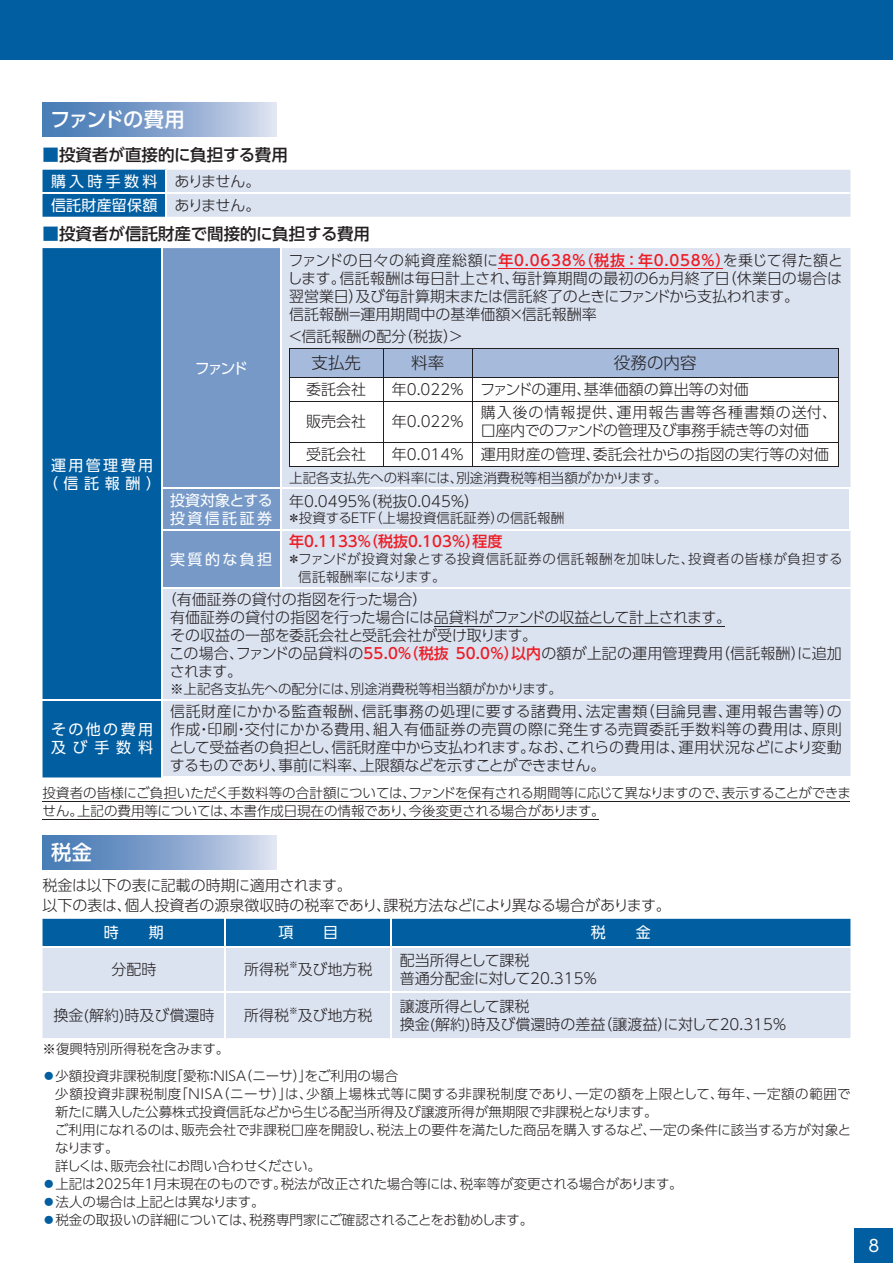
<style>
.page{position:relative;width:893px;height:1263px;background:#fff}
.page>*{position:absolute;margin:0;border:0;box-sizing:border-box;transform-origin:0 0}
.t1{font:20.25px "UD Shin Go Pro Medium 90 pv RKSJ H";letter-spacing:-.07em;color:#fff}
.t2{font:20.25px "UD Shin Go Pro Medium 90 pv RKSJ H";letter-spacing:-.035em;color:#fff}
.t3{font:16.5px "UD Shin Go Pro Medium 90 pv RKSJ H";color:#231f20}
.t4{font:16.5px "UD Shin Go Pro Light 90 pv RKSJ H";color:#231f20}
.t5{font:16.5px "UD Shin Go Pro Regular 90 pv RKSJ H";color:#fff}
.t6{font:15px/18px "UD Shin Go Pro Light 90 pv RKSJ H";color:#231f20}
.t7{font:15px/18px "UD Shin Go Pro Regular 90 pv RKSJ H";letter-spacing:.16em;color:#fff;text-align:center}
.t8{font:15px/23.5px "UD Shin Go Pro Regular 90 pv RKSJ H";letter-spacing:.015em;color:#fff}
.t9{font:15px "UD Shin Go Pro Medium 90 pv RKSJ H";color:#ed1c24}
.t10{font:15px/18px "UD Shin Go Pro Regular 90 pv RKSJ H";letter-spacing:.005em;color:#fff}
.t11{font:13.5px/18px "UD Shin Go Pro Light 90 pv RKSJ H";color:#231f20}
.t12{font:13.5px "UD Shin Go Pro Light 90 pv RKSJ H";letter-spacing:-.02em;color:#231f20}
.t13{font:13.5px/18px "UD Shin Go Pro Light 90 pv RKSJ H";letter-spacing:.045em;color:#231f20}
.t14{font:8.7px "UD Shin Go Pro Light 90 pv RKSJ H";color:#231f20}
.s1{color:#005ea1}
.s2{font-family:"UD Shin Go Pro Light 90 pv RKSJ H";color:#231f20}
.s3{font-family:"UD Shin Go Pro Medium 90 pv RKSJ H";color:#ed1c24}
</style>
<div class="page">
<hr style="left:43px;top:801px;width:807px;height:1px;background:#231f20">
<hr style="left:43px;top:819px;width:556px;height:1px;background:#231f20">
<svg style="left:43px;top:170px;width:807px;height:47px;background:#bdd0e5"></svg>
<div style="left:43px;top:248px;width:118px;height:529px;background:#005ea1"></div>
<svg style="left:163px;top:248px;width:687px;height:528px;background:#cdd8ea"></svg>
<hr style="left:280px;top:248px;width:1px;height:240px;background:#fff">
<hr style="left:161px;top:488px;width:120px;height:1px;background:#fff">
<hr style="left:281px;top:488px;width:570px;height:1px;background:#fff">
<hr style="left:161px;top:529px;width:120px;height:1px;background:#fff">
<hr style="left:281px;top:529px;width:570px;height:1px;background:#fff">
<hr style="left:280px;top:530px;width:1px;height:57px;background:#fff">
<hr style="left:43px;top:699px;width:119px;height:1px;background:#fff">
<hr style="left:161px;top:587px;width:689px;height:1px;background:#fff">
<hr style="left:162px;top:699px;width:688px;height:1px;background:#fff">
<hr style="left:280px;top:489px;width:1px;height:40px;background:#fff">
<hr style="left:498px;top:268px;width:225px;height:1px;background:#ed1c24">
<svg style="left:290px;top:402px;width:548px;height:64px"></svg>
<svg style="left:289px;top:348px;width:550px;height:53px"></svg>
<hr style="left:289px;top:401px;width:94px;height:1px;background:#231f20">
<hr style="left:289px;top:401px;width:1px;height:41px;background:#231f20">
<hr style="left:383px;top:401px;width:89px;height:1px;background:#231f20">
<hr style="left:383px;top:401px;width:1px;height:41px;background:#231f20">
<hr style="left:472px;top:401px;width:366px;height:1px;background:#231f20">
<hr style="left:472px;top:401px;width:1px;height:41px;background:#231f20">
<hr style="left:838px;top:401px;width:1px;height:41px;background:#231f20">
<hr style="left:289px;top:442px;width:94px;height:1px;background:#231f20">
<svg style="left:289px;top:443px;width:1px;height:23px"></svg>
<hr style="left:383px;top:442px;width:89px;height:1px;background:#231f20">
<svg style="left:383px;top:443px;width:1px;height:23px"></svg>
<hr style="left:472px;top:442px;width:366px;height:1px;background:#231f20">
<svg style="left:472px;top:443px;width:1px;height:23px"></svg>
<svg style="left:838px;top:443px;width:1px;height:23px"></svg>
<hr style="left:289px;top:466px;width:549px;height:1px;background:#231f20">
<hr style="left:434px;top:626px;width:290px;height:1px;background:#231f20">
<div style="left:43px;top:948px;width:807px;height:90px;background:#dbe2f0"></div>
<div style="left:43px;top:919px;width:807px;height:27px;background:#005ea1"></div>
<hr style="left:225px;top:947px;width:1px;height:45px;background:#fff">
<hr style="left:391px;top:947px;width:1px;height:45px;background:#fff">
<hr style="left:43px;top:992px;width:348px;height:1px;background:#fff">
<hr style="left:225px;top:993px;width:1px;height:45px;background:#fff">
<hr style="left:391px;top:992px;width:459px;height:1px;background:#fff">
<hr style="left:391px;top:993px;width:1px;height:45px;background:#fff">
<div style="left:43px;top:102px;width:233px;height:34px;background:linear-gradient(to right,#3a71b0,#d4d9ec)"></div>
<div style="left:43px;top:835px;width:233px;height:34px;background:linear-gradient(to right,#3a71b0,#d4d9ec)"></div>
<div style="left:855px;top:1228px;width:38px;height:34px;background:#005ea1"></div>
<div style="left:0;top:0;width:893px;height:60px;background:#005ea1"></div>
<h1 class="t1" style="left:50px;top:112px;width:136px">ファンドの費用</h1>
<p class="t3" style="left:43px;top:149px;width:247px"><span class="s1">■</span>投資者が直接的に負担する費用</p>
<p class="t8" style="left:51px;top:172px;width:211px">購入時手数料 <span class="s2">ありません。</span>信託財産留保額 <span class="s2">ありません。</span></p>
<p class="t3" style="left:43px;top:227px;width:329px"><span class="s1">■</span>投資者が信託財産で間接的に負担する費用</p>
<p class="t7" style="left:43px;top:458px;width:120px">運用管理費用（信託報酬）</p>
<p class="t7" style="left:195px;top:361px;width:54px">ファンド</p>
<p class="t6" style="left:287px;top:253px;width:557px">ファンドの日々の純資産総額に<span class="s3">年0.0638％（税抜：年0.058％）</span>を乗じて得た額とします。信託報酬は毎日計上され、毎計算期間の最初の６ヵ月終了日（休業日の場合は翌営業日）及び毎計算期末または信託終了のときにファンドから支払われます。<br>信託報酬＝運用期間中の基準価額×信託報酬率</p>
<p class="t6" style="left:288px;top:329px;width:177px">＜信託報酬の配分（税抜）＞</p>
<p class="t4" style="left:312px;top:357px;width:51px">支払先</p>
<p class="t4" style="left:411px;top:357px;width:35px">料率</p>
<p class="t4" style="left:614px;top:357px;width:84px">役務の内容</p>
<p class="t6" style="left:306px;top:382px;width:62px">委託会社</p>
<p class="t6" style="left:392px;top:382px;width:358px">年0.022％ ファンドの運用、基準価額の算出等の対価</p>
<p class="t6" style="left:306px;top:415px;width:62px">販売会社</p>
<p class="t6" style="left:392px;top:415px;width:74px">年0.022％</p>
<p class="t6" style="left:481px;top:406px;width:358px">購入後の情報提供、運用報告書等各種書類の送付、口座内でのファンドの管理及び事務手続き等の対価</p>
<p class="t6" style="left:306px;top:447px;width:62px">受託会社</p>
<p class="t6" style="left:392px;top:447px;width:439px">年0.014％ 運用財産の管理、委託会社からの指図の実行等の対価</p>
<p class="t11" style="left:289px;top:470px;width:380px">上記各支払先への料率には、別途消費税等相当額がかかります。</p>
<p class="t10" style="left:170px;top:493px;width:104px">投資対象とする投資信託証券</p>
<p class="t6" style="left:289px;top:494px;width:191px">年0.0495％（税抜0.045％）</p>
<p class="t11" style="left:287px;top:511px;width:278px">＊ 投資するETF（上場投資信託証券）の信託報酬</p>
<p class="t9" style="left:289px;top:536px;width:215px">年0.1133％（税抜0.103％）程度</p>
<p class="t13" style="left:298px;top:552px;width:546px;text-indent:-11px">＊ ファンドが投資対象とする投資信託証券の信託報酬を加味した、投資者の皆様が負担する信託報酬率になります。</p>
<p class="t6" style="left:169px;top:593px;width:674px;text-indent:-7px">（有価証券の貸付の指図を行った場合）<br>有価証券の貸付の指図を行った場合には品貸料がファンドの収益として計上されます。<br>その収益の一部を委託会社と受託会社が受け取ります。<br>この場合、ファンドの品貸料の<span class="s3">55.0％（税抜 50.0%）以内</span>の額が上記の運用管理費用（信託報酬）に追加されます。</p>
<p class="t11" style="left:170px;top:682px;width:393px">※上記各支払先への配分には、別途消費税等相当額がかかります。</p>
<p class="t7" style="left:170px;top:552px;width:104px">実質的な負担</p>
<p class="t6" style="left:169px;top:705px;width:674px;text-align:justify">信託財産にかかる監査報酬、信託事務の処理に要する諸費用、法定書類（目論見書、運用報告書等）の作成・印刷・交付にかかる費用、組入有価証券の売買の際に発生する売買委託手数料等の費用は、原則として受益者の負担とし、信託財産中から支払われます。なお、これらの費用は、運用状況などにより変動するものであり、事前に料率、上限額などを示すことができません。</p>
<p class="t11" style="left:43px;top:786px;width:810px">投資者の皆様にご負担いただく手数料等の合計額については、ファンドを保有される期間等に応じて異なりますので、表示することができません。上記の費用等については、本書作成日現在の情報であり、今後変更される場合があります。</p>
<p class="t7" style="left:51px;top:723px;width:104px;text-align:left">その他の費用及び手数料</p>
<h1 class="t2" style="left:51px;top:845px;width:43px">税金</h1>
<p class="t6" style="left:43px;top:878px;width:630px;line-height:19.5px">税金は以下の表に記載の時期に適用されます。<br>以下の表は、個人投資者の源泉徴収時の税率であり、課税方法などにより異なる場合があります。</p>
<p class="t7" style="left:104px;top:926px;width:62px">時　　期</p>
<p class="t7" style="left:278px;top:926px;width:61px">項　　目</p>
<p class="t7" style="left:591px;top:926px;width:62px">税　　金</p>
<p class="t6" style="left:111px;top:962px;width:47px">分配時</p>
<p class="t6" style="left:244px;top:962px;width:47px">所得税</p>
<p class="t14" style="left:289px;top:961px;width:10px">※</p>
<p class="t6" style="left:298px;top:962px;width:76px">及び地方税</p>
<p class="t6" style="left:400px;top:953px;width:199px">配当所得として課税<br>普通分配金に対して20.315％</p>
<p class="t6" style="left:54px;top:1008px;width:162px">換金(解約)時及び償還時</p>
<p class="t6" style="left:244px;top:1008px;width:47px">所得税</p>
<p class="t14" style="left:289px;top:1007px;width:10px">※</p>
<p class="t6" style="left:298px;top:1008px;width:76px">及び地方税</p>
<p class="t6" style="left:400px;top:999px;width:389px">譲渡所得として課税<br>換金(解約)時及び償還時の差益（譲渡益）に対して20.315％</p>
<p class="t11" style="left:43px;top:1042px;width:188px">※復興特別所得税を含みます。</p>
<p class="t11" style="left:55px;top:1068px;width:798px;text-indent:-12px"><span class="s1">●</span>少額投資非課税制度「愛称：NISA（ニーサ）」をご利用の場合<br>少額投資非課税制度「NISA（ニーサ）」は、少額上場株式等に関する非課税制度であり、一定の額を上限として、毎年、一定額の範囲で新たに購入した公募株式投資信託などから生じる配当所得及び譲渡所得が無期限で非課税となります。<br>ご利用になれるのは、販売会社で非課税口座を開設し、税法上の要件を満たした商品を購入するなど、一定の条件に該当する方が対象となります。<br>詳しくは、販売会社にお問い合わせください。</p>
<p class="t11" style="left:42px;top:1176px;width:642px"><span class="s1">●</span>上記は2025年1月末現在のものです。税法が改正された場合等には、税率等が変更される場合があります。</p>
<p class="t12" style="left:42px;top:1196px;width:224px"><span class="s1">●</span>法人の場合は上記とは異なります。</p>
<p class="t12" style="left:42px;top:1214px;width:492px"><span class="s1">●</span>税金の取扱いの詳細については、税務専門家にご確認されることをお勧めします。</p>
<p class="t5" style="left:868px;top:1239px;width:12px">8</p>
</div>
